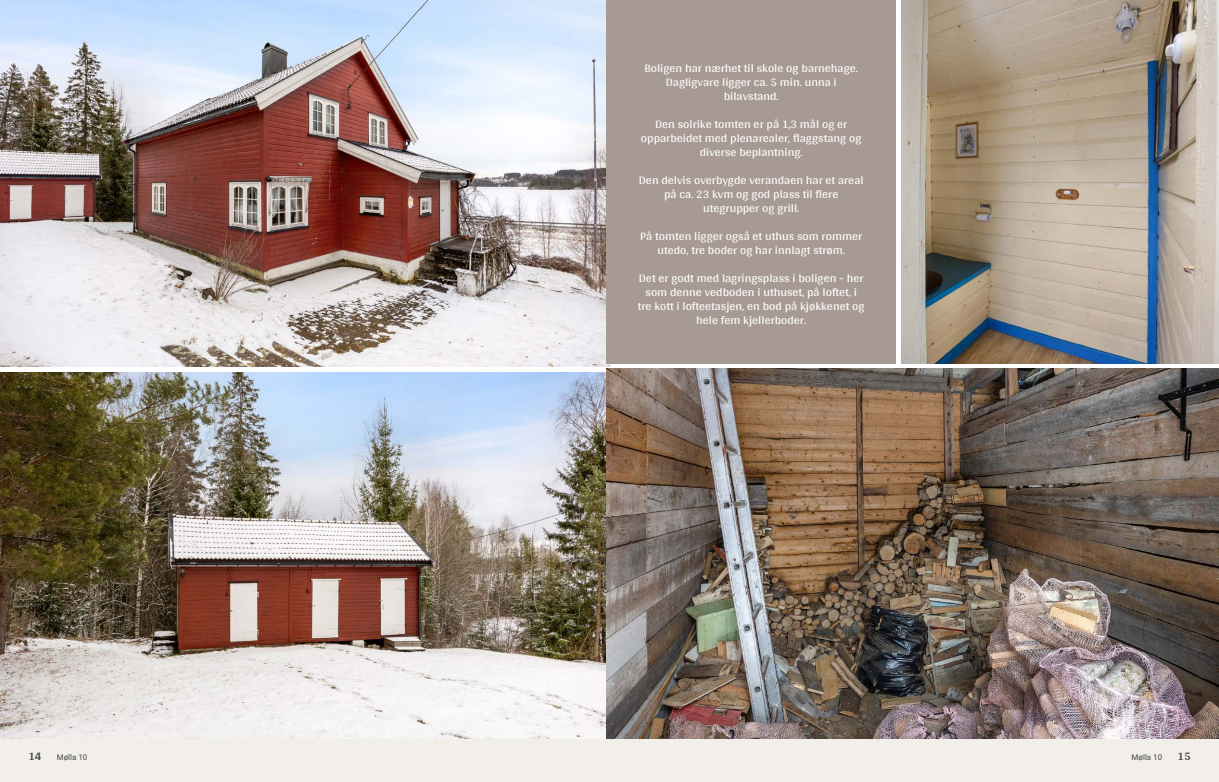
<style>
.page{position:relative;width:1219px;height:782px;background:#fff}
.page>*{position:absolute;margin:0;border:0;box-sizing:border-box;transform-origin:0 0}
.t1{font:12px/14px "Arya";color:#fff;text-align:center}
.t2{font:700 12px "Arya";color:#414749}
.t3{font:8px "Roboto Vitec";color:#414749}
</style>
<div class="page">
<img style="left:0;top:0;width:609px;height:367px">
<img style="left:0;top:372px;width:607px;height:367px">
<div style="left:0;top:739px;width:612px;height:42px;background:#f2eeea"></div>
<img style="left:607px;top:369px;width:612px;height:370px">
<img style="left:901px;top:0;width:318px;height:363px">
<div style="left:607px;top:739px;width:612px;height:42px;background:#f2eeea"></div>
<div style="left:607px;top:0;width:289px;height:363px;background:#a69a93"></div>
<p class="t1" style="left:644px;top:60px;width:215px">Boligen har nærhet til skole og barnehage.<br>Dagligvare ligger ca. 5 min. unna i bilavstand.</p>
<p class="t1" style="left:641px;top:116px;width:222px">Den solrike tomten er på 1,3 mål og er opparbeidet med plenarealer, flaggstang og diverse beplantning.</p>
<p class="t1" style="left:639px;top:172px;width:226px">Den delvis overbygde verandaen har et areal på ca. 23 kvm og god plass til flere utegrupper og grill.</p>
<p class="t1" style="left:640px;top:228px;width:223px">På tomten ligger også et uthus som rommer utedo, tre boder og har innlagt strøm.</p>
<p class="t1" style="left:638px;top:270px;width:228px">Det er godt med lagringsplass i boligen ‑ her som denne vedboden i uthuset, på loftet, i tre kott i lofteetasjen, en bod på kjøkkenet og hele fem kjellerboder.</p>
<p class="t2" style="left:28px;top:749px;width:15px">14</p>
<p class="t3" style="left:57px;top:751px;width:32px">Mølla 10</p>
<p class="t3" style="left:1131px;top:751px;width:32px">Mølla 10</p>
<p class="t2" style="left:1177px;top:749px;width:15px">15</p>
</div>
